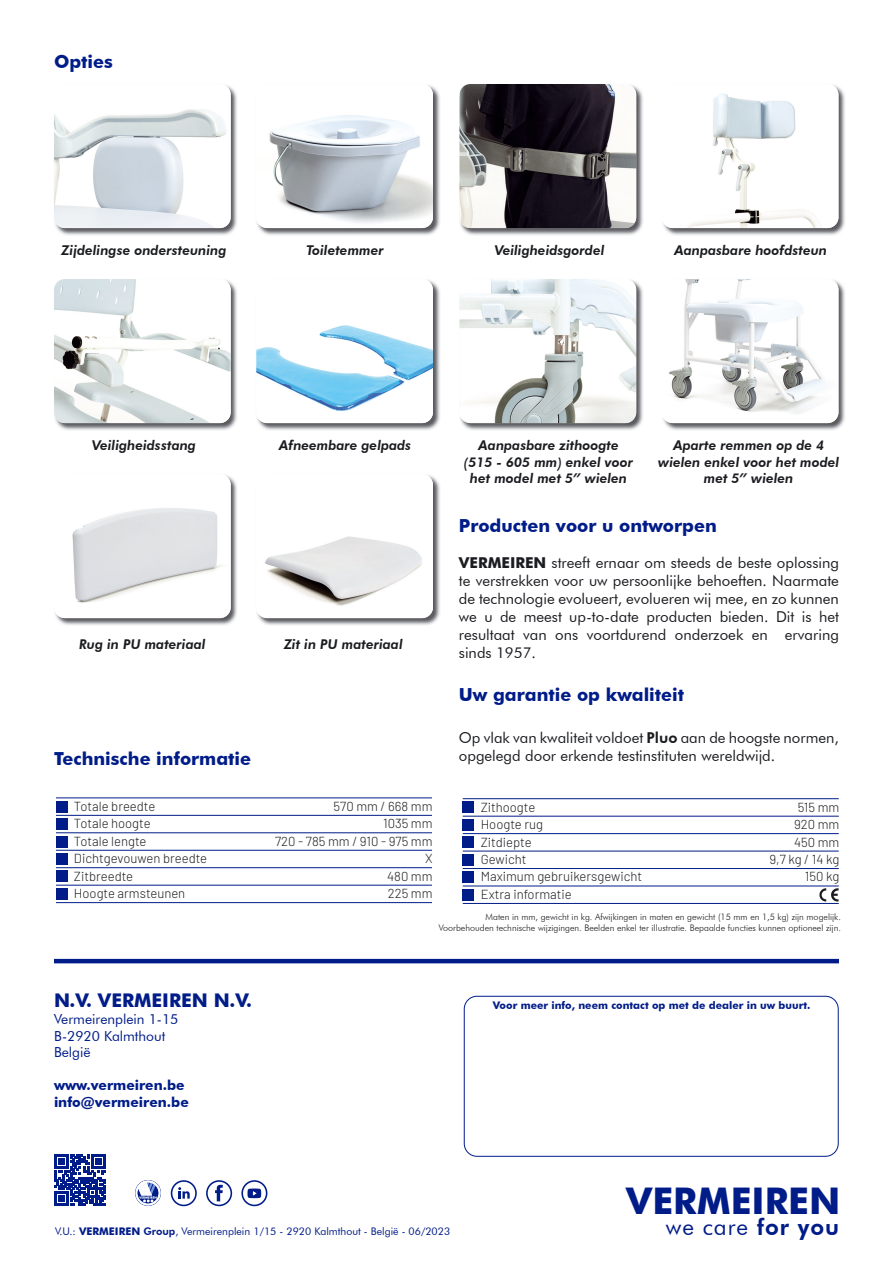
<style>
.page{position:relative;width:893px;height:1263px;background:#fff}
.page>*{position:absolute;margin:0;border:0;box-sizing:border-box;transform-origin:0 0}
.t1{font:700 36.75px "Futura BT";color:#001c88}
.t2{font:22.65px "Futura BT";letter-spacing:.04em;color:#001c88}
.t3{font:700 18.9px "Futura BT";color:#001c88}
.t4{font:700 18px "Futura BT";color:#001c88}
.t5{font:15px/18px "Futura BT";color:#1b1c20;text-align:justify}
.t6{font:13.8px/16.6px "Futura BT";color:#001c88}
.t7{font:700 13.8px/16.6px "Futura BT";color:#001c88}
.t8{font:italic 800 13.5px/16.2px "Futura BT";color:#1b1c20;text-align:center}
.t9{font:300 13.05px "Barlow";color:#1b1c20}
.t10{font:10.5px "Futura BT";color:#001c88}
.t11{font:700 10.5px "Futura BT";color:#001c88}
.t12{font:300 9px/10.8px "Futura BT";color:#1b1c20;text-align:right}
.s1{font-weight:700}
.s2{font-weight:800}
</style>
<div class="page">
<svg style="left:54px;top:1154px;width:52px;height:52px"></svg>
<div style="left:171px;top:1180px;width:26px;height:26px;border:2px solid #001c88;border-radius:50%"></div>
<svg style="left:178px;top:1187px;width:12px;height:11px"></svg>
<div style="left:206px;top:1180px;width:26px;height:26px;border:2px solid #001c88;border-radius:50%"></div>
<svg style="left:215px;top:1185px;width:8px;height:16px"></svg>
<div style="left:241px;top:1180px;width:26px;height:26px;border:2px solid #001c88;border-radius:50%"></div>
<svg style="left:247px;top:1188px;width:14px;height:10px"></svg>
<div style="left:464px;top:996px;width:375px;height:161px;border:1px solid #001c88;border-radius:13px"></div>
<div style="left:135px;top:1180px;width:26px;height:26px;border:1px solid #001c88;border-radius:50%"></div>
<svg style="left:136px;top:1181px;width:24px;height:24px"></svg>
<hr style="left:54px;top:959px;width:785px;height:4px;background:#001c88">
<div style="left:56px;top:801px;width:11px;height:11px;background:#001c88"></div>
<div style="left:56px;top:818px;width:11px;height:12px;background:#001c88"></div>
<div style="left:56px;top:836px;width:11px;height:11px;background:#001c88"></div>
<div style="left:56px;top:853px;width:11px;height:12px;background:#001c88"></div>
<div style="left:56px;top:871px;width:11px;height:11px;background:#001c88"></div>
<div style="left:56px;top:888px;width:11px;height:11px;background:#001c88"></div>
<hr style="left:56px;top:902px;width:376px;height:1px;background:#001c88">
<hr style="left:56px;top:885px;width:376px;height:1px;background:#001c88">
<hr style="left:56px;top:867px;width:376px;height:1px;background:#001c88">
<hr style="left:56px;top:850px;width:376px;height:1px;background:#001c88">
<hr style="left:56px;top:832px;width:376px;height:1px;background:#001c88">
<hr style="left:56px;top:815px;width:376px;height:1px;background:#001c88">
<hr style="left:56px;top:798px;width:376px;height:1px;background:#001c88">
<div style="left:463px;top:802px;width:11px;height:11px;background:#001c88"></div>
<div style="left:463px;top:819px;width:11px;height:11px;background:#001c88"></div>
<div style="left:463px;top:837px;width:11px;height:11px;background:#001c88"></div>
<div style="left:463px;top:854px;width:11px;height:11px;background:#001c88"></div>
<div style="left:463px;top:871px;width:11px;height:12px;background:#001c88"></div>
<div style="left:463px;top:889px;width:11px;height:11px;background:#001c88"></div>
<hr style="left:463px;top:903px;width:376px;height:1px;background:#001c88">
<hr style="left:463px;top:886px;width:376px;height:1px;background:#001c88">
<hr style="left:463px;top:868px;width:376px;height:1px;background:#001c88">
<hr style="left:463px;top:851px;width:376px;height:1px;background:#001c88">
<hr style="left:463px;top:833px;width:376px;height:1px;background:#001c88">
<hr style="left:463px;top:816px;width:376px;height:1px;background:#001c88">
<hr style="left:463px;top:798px;width:376px;height:1px;background:#001c88">
<svg style="left:819px;top:888px;width:20px;height:13px"></svg>
<img style="left:57px;top:87px;width:180px;height:148px">
<img style="left:54px;top:85px;width:177px;height:143px">
<img style="left:259px;top:87px;width:181px;height:148px">
<img style="left:257px;top:85px;width:176px;height:143px">
<img style="left:57px;top:282px;width:180px;height:148px">
<img style="left:54px;top:279px;width:177px;height:144px">
<img style="left:259px;top:282px;width:181px;height:148px">
<img style="left:256px;top:280px;width:177px;height:143px">
<img style="left:57px;top:477px;width:180px;height:148px">
<img style="left:55px;top:475px;width:176px;height:143px">
<img style="left:259px;top:477px;width:181px;height:148px">
<img style="left:257px;top:475px;width:176px;height:143px">
<img style="left:462px;top:87px;width:181px;height:148px">
<img style="left:459px;top:84px;width:177px;height:144px">
<img style="left:665px;top:87px;width:180px;height:148px">
<img style="left:663px;top:85px;width:175px;height:143px">
<img style="left:462px;top:282px;width:181px;height:148px">
<img style="left:459px;top:279px;width:177px;height:144px">
<img style="left:665px;top:282px;width:180px;height:148px">
<img style="left:663px;top:279px;width:175px;height:144px">
<p class="t4" style="left:54px;top:50px;width:60px">Opties</p>
<p class="t8" style="left:62px;top:242px;width:166px">Zijdelingse ondersteuning</p>
<p class="t8" style="left:306px;top:242px;width:79px">Toiletemmer</p>
<p class="t8" style="left:495px;top:242px;width:111px">Veiligheidsgordel</p>
<p class="t8" style="left:674px;top:242px;width:155px">Aanpasbare hoofdsteun</p>
<p class="t8" style="left:92px;top:437px;width:105px">Veiligheidsstang</p>
<p class="t8" style="left:279px;top:437px;width:134px">Afneembare gelpads</p>
<p class="t8" style="left:79px;top:636px;width:128px">Rug in PU materiaal</p>
<p class="t8" style="left:284px;top:636px;width:120px">Zit in PU materiaal</p>
<p class="t4" style="left:54px;top:747px;width:199px">Technische informatie</p>
<p class="t9" style="left:74px;top:797px;width:83px">Totale breedte</p>
<p class="t9" style="left:334px;top:797px;width:101px">570 mm / 668 mm</p>
<p class="t9" style="left:74px;top:814px;width:78px">Totale hoogte</p>
<p class="t9" style="left:383px;top:814px;width:51px">1035 mm</p>
<p class="t9" style="left:74px;top:832px;width:74px">Totale lengte</p>
<p class="t9" style="left:275px;top:832px;width:159px">720 - 785 mm / 910 - 975 mm</p>
<p class="t9" style="left:74px;top:849px;width:135px">Dichtgevouwen breedte</p>
<p class="t9" style="left:425px;top:849px;width:9px">X</p>
<p class="t9" style="left:74px;top:866px;width:61px">Zitbreedte</p>
<p class="t9" style="left:387px;top:866px;width:47px">480 mm</p>
<p class="t9" style="left:74px;top:884px;width:113px">Hoogte armsteunen</p>
<p class="t9" style="left:388px;top:884px;width:46px">225 mm</p>
<p class="t8" style="left:464px;top:437px;width:171px">Aanpasbare zithoogte (515 - 605 mm) enkel voor het model met 5” wielen</p>
<p class="t8" style="left:658px;top:437px;width:183px">Aparte remmen op de 4 wielen enkel voor het model met 5” wielen</p>
<p class="t4" style="left:459px;top:515px;width:259px">Producten voor u ontworpen</p>
<p class="t5" style="left:459px;top:553px;width:382px"><span class="s1">VERMEIREN</span> streeft ernaar om steeds de beste oplossing te verstrekken voor uw persoonlijke behoeften. Naarmate de technologie evolueert, evolueren wij mee, en zo kunnen we u de meest up-to-date producten bieden. Dit is het resultaat van ons voortdurend onderzoek en ervaring sinds 1957.</p>
<p class="t4" style="left:459px;top:684px;width:227px">Uw garantie op kwaliteit</p>
<p class="t5" style="left:459px;top:729px;width:382px">Op vlak van kwaliteit voldoet <span class="s2">Pluo</span> aan de hoogste normen, opgelegd door erkende testinstituten wereldwijd.</p>
<p class="t9" style="left:481px;top:798px;width:56px">Zithoogte</p>
<p class="t9" style="left:798px;top:798px;width:43px">515 mm</p>
<p class="t9" style="left:481px;top:815px;width:64px">Hoogte rug</p>
<p class="t9" style="left:794px;top:815px;width:47px">920 mm</p>
<p class="t9" style="left:481px;top:832px;width:52px">Zitdiepte</p>
<p class="t9" style="left:794px;top:832px;width:47px">450 mm</p>
<p class="t9" style="left:481px;top:850px;width:47px">Gewicht</p>
<p class="t9" style="left:769px;top:850px;width:71px">9,7 kg / 14 kg</p>
<p class="t9" style="left:481px;top:867px;width:163px">Maximum gebruikersgewicht</p>
<p class="t9" style="left:805px;top:867px;width:36px">150 kg</p>
<p class="t9" style="left:481px;top:885px;width:93px">Extra informatie</p>
<p class="t3" style="left:54px;top:989px;width:199px">N.V. VERMEIREN N.V.</p>
<p class="t6" style="left:54px;top:1010px;width:126px">Vermeirenplein 1-15<br>B-2920 Kalmthout<br>België</p>
<p class="t7" style="left:54px;top:1077px;width:136px">www.vermeiren.be info@vermeiren.be</p>
<p class="t12" style="left:439px;top:911px;width:404px">Maten in mm, gewicht in kg. Afwijkingen in maten en gewicht (15 mm en 1,5 kg) zijn mogelijk.<br>Voorbehouden technische wijzigingen. Beelden enkel ter illustratie. Bepaalde functies kunnen optioneel zijn.</p>
<p class="t11" style="left:493px;top:999px;width:319px">Voor meer info, neem contact op met de dealer in uw buurt.</p>
<h1 class="t1" style="left:626px;top:1178px;width:216px">VERMEIREN</h1>
<p class="t10" style="left:55px;top:1225px;width:397px">V.U.: <span class="s1">VERMEIREN</span> <span class="s2">Group</span>, Vermeirenplein 1/15 - 2920 Kalmthout - België - 06/2023</p>
<h2 class="t2" style="left:666px;top:1213px;width:175px">we care <span class="s2">for you</span></h2>
</div>
